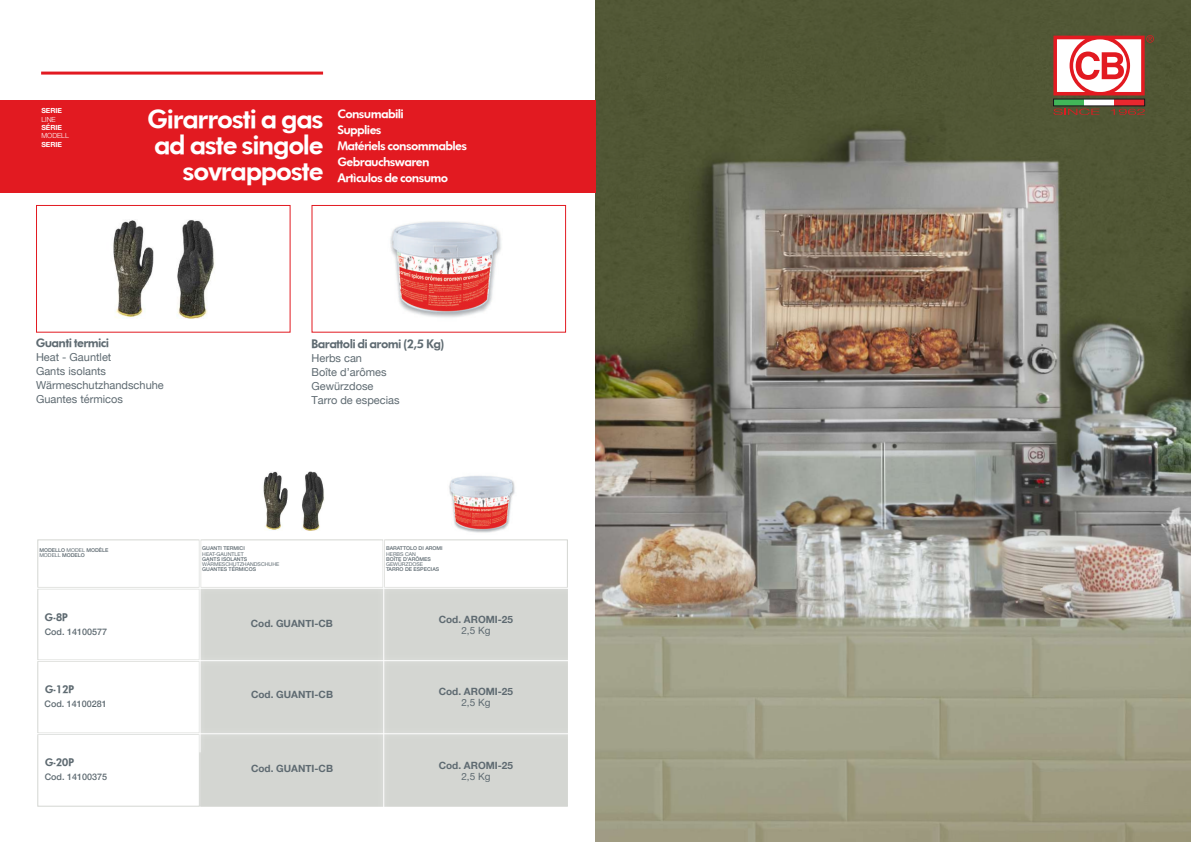
<style>
.page{position:relative;width:1191px;height:842px;background:#fff}
.page>*{position:absolute;margin:0;border:0;box-sizing:border-box;transform-origin:0 0}
.t1{font:800 26px/26px "Volkswagen";color:#fff;text-align:right}
.t2{font:800 12px/16px "Volkswagen";color:#fff}
.t3{font:800 12px "Volkswagen";color:#5e6a71}
.t4{font:11px/14px "Helvetica Neue";color:#5e6a71}
.t5{font:800 10.8px "Volkswagen";color:#5e6a71}
.t6{font:700 10px "Helvetica Neue";color:#5e6a71}
.t7{font:10px "Helvetica Neue";color:#5e6a71}
.t8{font:500 9px "Helvetica Neue";color:#5e6a71}
.t9{font:700 7px "Helvetica Neue";color:#fff}
.t10{font:300 7px "Helvetica Neue";color:#fff}
.t11{font:500 5.2px/5.2px "Helvetica Neue";color:#5e6a71}
.t12{font:5.2px "Helvetica Neue";color:#5e6a71}
.s1{font-weight:400}
</style>
<div class="page">
<div style="left:38px;top:734px;width:161px;height:72px;border:1px solid #d4d6d2"></div>
<img style="left:595px;top:0;width:596px;height:842px">
<div style="left:0;top:100px;width:595px;height:93px;background:#e21a21"></div>
<hr style="left:41px;top:72px;width:282px;height:3px;background:#e21a21">
<div style="left:38px;top:540px;width:161px;height:48px;border:1px solid #d4d6d2"></div>
<div style="left:200px;top:589px;width:367px;height:217px;background:#d4d6d2"></div>
<div style="left:200px;top:540px;width:183px;height:48px;border:1px solid #d4d6d2"></div>
<div style="left:384px;top:540px;width:183px;height:48px;border:1px solid #d4d6d2"></div>
<div style="left:377px;top:449px;width:14px;height:378px;background:#fff;opacity:.75"></div>
<hr style="left:383px;top:455px;width:1px;height:366px;background:#fff">
<div style="left:193px;top:452px;width:14px;height:306px;background:#fff;opacity:.75"></div>
<hr style="left:199px;top:457px;width:1px;height:295px;background:#fff">
<img style="left:449px;top:475px;width:66px;height:58px">
<img style="left:390px;top:221px;width:111px;height:97px">
<div style="left:311px;top:205px;width:255px;height:128px;border:1px solid #e21a21"></div>
<div style="left:36px;top:205px;width:254px;height:128px;border:1px solid #e21a21"></div>
<div style="left:0;top:654px;width:592px;height:14px;background:#fff;opacity:.75"></div>
<hr style="left:0;top:660px;width:586px;height:1px;background:#fff">
<div style="left:0;top:727px;width:592px;height:14px;background:#fff;opacity:.75"></div>
<hr style="left:0;top:733px;width:586px;height:1px;background:#fff">
<div style="left:0;top:581px;width:589px;height:14px;background:#fff;opacity:.75"></div>
<hr style="left:0;top:588px;width:583px;height:1px;background:#fff">
<div style="left:1053px;top:99px;width:30px;height:7px;background:#41b759"></div>
<div style="left:1083px;top:99px;width:31px;height:7px;background:#fff"></div>
<div style="left:1114px;top:99px;width:30px;height:7px;background:#e9282f"></div>
<svg style="left:1053px;top:109px;width:46px;height:6px"></svg>
<svg style="left:1110px;top:109px;width:34px;height:6px"></svg>
<svg style="left:1053px;top:35px;width:100px;height:60px"></svg>
<img style="left:113px;top:220px;width:102px;height:98px">
<img style="left:263px;top:471px;width:61px;height:60px">
<h3 class="t9" style="left:41px;top:105px;width:22px">SERIE</h3>
<h3 class="t10" style="left:41px;top:113px;width:16px">LINE</h3>
<h3 class="t9" style="left:41px;top:122px;width:22px">SÉRIE</h3>
<h3 class="t10" style="left:41px;top:130px;width:29px">MODELL</h3>
<h3 class="t9" style="left:41px;top:139px;width:22px">SERIE</h3>
<h1 class="t1" style="left:148px;top:106px;width:177px">Girarrosti a gas ad aste singole sovrapposte</h1>
<h2 class="t2" style="left:338px;top:105px;width:130px">Consumabili<br>Supplies<br>Matériels consommables<br>Gebrauchswaren<br>Artìculos de consumo</h2>
<h2 class="t3" style="left:36px;top:336px;width:74px">Guanti termici</h2>
<h3 class="t4" style="left:36px;top:351px;width:129px">Heat - Gauntlet<br>Gants isolants<br>Wärmeschutzhandschuhe<br>Guantes térmicos</h3>
<h2 class="t3" style="left:311px;top:336px;width:134px">Barattoli di aromi (2,5 Kg)</h2>
<h3 class="t4" style="left:311px;top:351px;width:89px">Herbs can<br>Boîte d’arômes<br>Gewürzdose<br>Tarro de especias</h3>
<p class="t11" style="left:39px;top:547px;width:71px">MODELLO <span class="s1">MODEL</span> MODÈLE<br><span class="s1">MODELL</span> MODELO</p>
<h3 class="t5" style="left:45px;top:611px;width:24px">G-8P</h3>
<h3 class="t8" style="left:45px;top:625px;width:64px">Cod. 14100577</h3>
<h3 class="t5" style="left:45px;top:683px;width:30px">G-12P</h3>
<h3 class="t8" style="left:45px;top:696px;width:64px">Cod. 14100281</h3>
<h3 class="t5" style="left:45px;top:756px;width:30px">G-20P</h3>
<h3 class="t8" style="left:45px;top:770px;width:64px">Cod. 14100375</h3>
<p class="t11" style="left:202px;top:545px;width:44px">GUANTI TERMICI</p>
<p class="t12" style="left:202px;top:550px;width:43px">HEAT-GAUNTLET</p>
<p class="t11" style="left:202px;top:556px;width:46px">GANTS ISOLANTS</p>
<p class="t12" style="left:202px;top:560px;width:79px">WÄRMESCHUTZHANDSCHUHE</p>
<p class="t11" style="left:202px;top:566px;width:55px">GUANTES TÉRMICOS</p>
<p class="t11" style="left:386px;top:545px;width:58px">BARATTOLO DI AROMI</p>
<p class="t12" style="left:386px;top:550px;width:32px">HERBS CAN</p>
<p class="t11" style="left:386px;top:556px;width:46px">BOÎTE D’ARÔMES</p>
<p class="t12" style="left:386px;top:560px;width:38px">GEWÜRZDOSE</p>
<p class="t11" style="left:386px;top:566px;width:55px">TARRO DE ESPECIAS</p>
<h3 class="t6" style="left:251px;top:616px;width:84px">Cod. GUANTI-CB</h3>
<h3 class="t6" style="left:439px;top:611px;width:76px">Cod. AROMI-25</h3>
<h3 class="t7" style="left:461px;top:623px;width:31px">2,5 Kg</h3>
<h3 class="t6" style="left:251px;top:686px;width:84px">Cod. GUANTI-CB</h3>
<h3 class="t6" style="left:439px;top:684px;width:76px">Cod. AROMI-25</h3>
<h3 class="t7" style="left:461px;top:695px;width:31px">2,5 Kg</h3>
<h3 class="t6" style="left:251px;top:760px;width:84px">Cod. GUANTI-CB</h3>
<h3 class="t6" style="left:439px;top:757px;width:76px">Cod. AROMI-25</h3>
<h3 class="t7" style="left:461px;top:769px;width:31px">2,5 Kg</h3>
</div>
